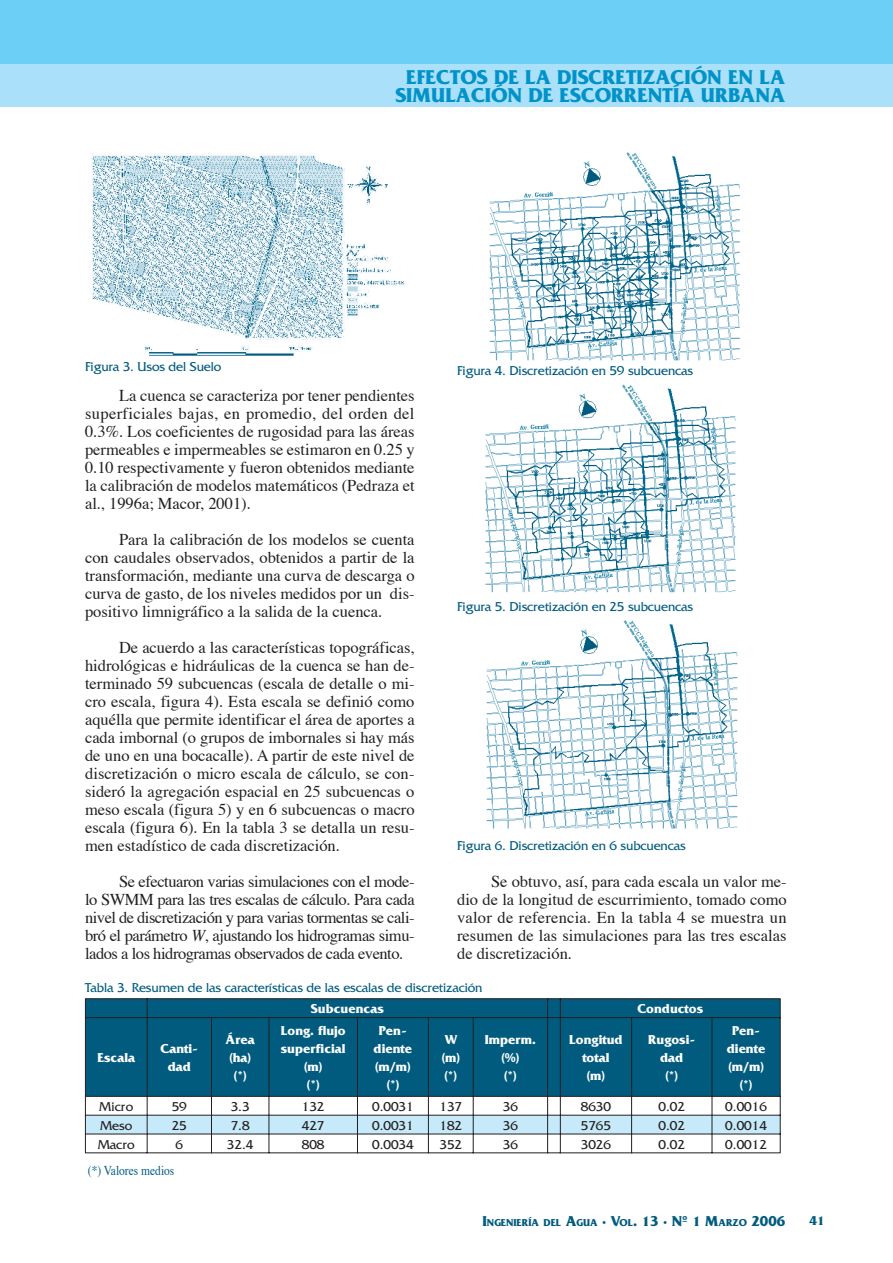
<style>
.page{position:relative;width:893px;height:1263px;background:#fff}
.page>*{position:absolute;margin:0;border:0;box-sizing:border-box;transform-origin:0 0}
.t1{font:700 21px/18px "Friz Quadrata";color:#0092c8;text-align:center}
.t2{font:16.5px/18px "Times";color:#231f20;text-align:justify}
.t3{font:13.5px "Friz Quadrata";letter-spacing:-.01em;color:#005b7f}
.t4{font:700 13.5px/18px "Friz Quadrata";color:#fff;text-align:center}
.t5{font:13.5px "Friz Quadrata";color:#231f20}
.t6{font:13.5px "Times";color:#005b7f;scale:.85 1}
.t7{font:700 13.5px "Friz Quadrata";color:#005b7f}
.t8{font:700 10.5px "Friz Quadrata";color:#005b7f}
.s1{font-style:italic}
.s2{font-size:15px}
</style>
<div class="page">
<div style="left:0;top:0;width:893px;height:106px;background:#aae0f9"></div>
<div style="left:0;top:0;width:893px;height:64px;background:#6bcff6"></div>
<img style="left:92px;top:155px;width:313px;height:201px">
<div style="left:86px;top:999px;width:694px;height:97px;background:#005b7f"></div>
<hr style="left:85px;top:998px;width:62px;height:1px;background:#231f20">
<hr style="left:148px;top:998px;width:63px;height:1px;background:#231f20">
<svg style="left:147px;top:998px;width:1px;height:19px"></svg>
<hr style="left:211px;top:998px;width:58px;height:1px;background:#231f20">
<hr style="left:269px;top:998px;width:88px;height:1px;background:#231f20">
<hr style="left:357px;top:998px;width:71px;height:1px;background:#231f20">
<hr style="left:428px;top:998px;width:45px;height:1px;background:#231f20">
<hr style="left:473px;top:998px;width:74px;height:1px;background:#231f20">
<hr style="left:561px;top:998px;width:71px;height:1px;background:#231f20">
<hr style="left:632px;top:998px;width:80px;height:1px;background:#231f20">
<hr style="left:712px;top:998px;width:69px;height:1px;background:#231f20">
<hr style="left:85px;top:1017px;width:63px;height:1px;background:#231f20">
<svg style="left:85px;top:999px;width:1px;height:18px"></svg>
<hr style="left:85px;top:1018px;width:1px;height:78px;background:#231f20">
<hr style="left:148px;top:1017px;width:63px;height:1px;background:#231f20">
<hr style="left:147px;top:1018px;width:1px;height:78px;background:#231f20">
<hr style="left:212px;top:1017px;width:57px;height:1px;background:#231f20">
<hr style="left:211px;top:1017px;width:1px;height:79px;background:#231f20">
<hr style="left:269px;top:1017px;width:88px;height:1px;background:#231f20">
<hr style="left:269px;top:1017px;width:1px;height:79px;background:#231f20">
<hr style="left:358px;top:1017px;width:70px;height:1px;background:#231f20">
<hr style="left:357px;top:1017px;width:1px;height:79px;background:#231f20">
<hr style="left:429px;top:1017px;width:44px;height:1px;background:#231f20">
<hr style="left:428px;top:1017px;width:1px;height:79px;background:#231f20">
<hr style="left:474px;top:1017px;width:74px;height:1px;background:#231f20">
<hr style="left:473px;top:1017px;width:1px;height:79px;background:#231f20">
<svg style="left:547px;top:998px;width:14px;height:20px"></svg>
<hr style="left:547px;top:1018px;width:1px;height:78px;background:#231f20">
<hr style="left:561px;top:1017px;width:70px;height:1px;background:#231f20">
<hr style="left:560px;top:1018px;width:1px;height:78px;background:#231f20">
<hr style="left:632px;top:1017px;width:80px;height:1px;background:#231f20">
<hr style="left:631px;top:1017px;width:1px;height:79px;background:#231f20">
<hr style="left:712px;top:1017px;width:69px;height:1px;background:#231f20">
<svg style="left:780px;top:999px;width:1px;height:18px"></svg>
<hr style="left:712px;top:1017px;width:1px;height:79px;background:#231f20">
<hr style="left:780px;top:1018px;width:1px;height:78px;background:#231f20">
<svg style="left:85px;top:1096px;width:696px;height:57px"></svg>
<hr style="left:561px;top:1152px;width:70px;height:1px;background:#231f20">
<hr style="left:632px;top:1152px;width:80px;height:1px;background:#231f20">
<hr style="left:712px;top:1152px;width:69px;height:1px;background:#231f20">
<img style="left:489px;top:152px;width:251px;height:209px">
<img style="left:485px;top:384px;width:251px;height:208px">
<img style="left:486px;top:620px;width:252px;height:209px">
<p class="t1" style="left:395px;top:68px;width:391px">EFECTOS DE LA DISCRETIZACIÓN EN LA<br>SIMULACIÓN DE ESCORRENTÍA URBANA</p>
<p class="t3" style="left:85px;top:359px;width:138px">Figura 3. Usos del Suelo</p>
<p class="t2" style="left:85px;top:387px;width:331px;text-indent:34px">La cuenca se caracteriza por tener pendientes superficiales bajas, en promedio, del orden del 0.3%. Los coeficientes de rugosidad para las áreas permeables e impermeables se estimaron en 0.25 y 0.10 respectivamente y fueron obtenidos mediante la calibración de modelos matemáticos (Pedraza et al., 1996a; Macor, 2001).</p>
<p class="t2" style="left:85px;top:531px;width:331px;text-indent:34px">Para la calibración de los modelos se cuenta con caudales observados, obtenidos a partir de la transformación, mediante una curva de descarga o curva de gasto, de los niveles medidos por un dis&shy;positivo limnigráfico a la salida de la cuenca.</p>
<p class="t2" style="left:85px;top:639px;width:331px;text-indent:34px">De acuerdo a las características topográficas, hidrológicas e hidráulicas de la cuenca se han de&shy;terminado 59 subcuencas (escala de detalle o mi&shy;cro escala, figura 4). Esta escala se definió como aquélla que permite identificar el área de aportes a cada imbornal (o grupos de imbornales si hay más de uno en una bocacalle). A partir de este nivel de discretización o micro escala de cálculo, se con&shy;sideró la agregación espacial en 25 subcuencas o meso escala (figura 5) y en 6 subcuencas o macro escala (figura 6). En la tabla 3 se detalla un resu&shy;men estadístico de cada discretización.</p>
<p class="t2" style="left:85px;top:873px;width:331px;text-indent:34px">Se efectuaron varias simulaciones con el mode&shy;lo SWMM para las tres escalas de cálculo. Para cada nivel de discretización y para varias tormentas se cali&shy;bró el parámetro <span class="s1">W</span>, ajustando los hidrogramas simu&shy;lados a los hidrogramas observados de cada evento.</p>
<p class="t3" style="left:457px;top:363px;width:238px">Figura 4. Discretización en 59 subcuencas</p>
<p class="t3" style="left:457px;top:599px;width:238px">Figura 5. Discretización en 25 subcuencas</p>
<p class="t3" style="left:457px;top:838px;width:230px">Figura 6. Discretización en 6 subcuencas</p>
<p class="t2" style="left:457px;top:873px;width:331px;text-indent:34px">Se obtuvo, así, para cada escala un valor me&shy;dio de la longitud de escurrimiento, tomado como valor de referencia. En la tabla 4 se muestra un resumen de las simulaciones para las tres escalas de discretización.</p>
<p class="t3" style="left:85px;top:980px;width:399px">Tabla 3. Resumen de las características de las escalas de discretización</p>
<p class="t4" style="left:311px;top:1000px;width:74px">Subcuencas</p>
<p class="t4" style="left:637px;top:1000px;width:67px">Conductos</p>
<p class="t4" style="left:97px;top:1049px;width:39px">Escala</p>
<p class="t4" style="left:160px;top:1040px;width:39px">Canti&shy;dad</p>
<p class="t4" style="left:226px;top:1031px;width:31px">Área (ha) (*)</p>
<p class="t4" style="left:281px;top:1022px;width:66px">Long. flujo superficial (m)<br>(*)</p>
<p class="t4" style="left:374px;top:1022px;width:40px">Pen&shy;diente (m/m) (*)</p>
<p class="t4" style="left:441px;top:1031px;width:20px;text-align:left">W (m) (*)</p>
<p class="t4" style="left:485px;top:1031px;width:53px">Imperm. (%)<br>(*)</p>
<p class="t4" style="left:569px;top:1031px;width:55px">Longitud total<br>(m)</p>
<p class="t4" style="left:648px;top:1031px;width:49px">Rugosi&shy;dad<br>(*)</p>
<p class="t4" style="left:727px;top:1022px;width:40px">Pen&shy;diente (m/m) (*)</p>
<p class="t5" style="left:99px;top:1099px;width:35px">Micro</p>
<p class="t5" style="left:172px;top:1099px;width:17px">59</p>
<p class="t5" style="left:231px;top:1099px;width:20px">3.3</p>
<p class="t5" style="left:302px;top:1099px;width:24px">132</p>
<p class="t5" style="left:372px;top:1099px;width:43px">0.0031</p>
<p class="t5" style="left:439px;top:1099px;width:24px">137</p>
<p class="t5" style="left:503px;top:1099px;width:17px">36</p>
<p class="t5" style="left:581px;top:1099px;width:32px">8630</p>
<p class="t5" style="left:659px;top:1099px;width:28px">0.02</p>
<p class="t5" style="left:725px;top:1099px;width:43px">0.0016</p>
<p class="t5" style="left:100px;top:1118px;width:34px">Meso</p>
<p class="t5" style="left:172px;top:1118px;width:17px">25</p>
<p class="t5" style="left:231px;top:1118px;width:20px">7.8</p>
<p class="t5" style="left:302px;top:1118px;width:24px">427</p>
<p class="t5" style="left:372px;top:1118px;width:43px">0.0031</p>
<p class="t5" style="left:439px;top:1118px;width:24px">182</p>
<p class="t5" style="left:503px;top:1118px;width:17px">36</p>
<p class="t5" style="left:581px;top:1118px;width:32px">5765</p>
<p class="t5" style="left:659px;top:1118px;width:28px">0.02</p>
<p class="t5" style="left:725px;top:1118px;width:43px">0.0014</p>
<p class="t5" style="left:98px;top:1137px;width:39px">Macro</p>
<p class="t5" style="left:176px;top:1137px;width:9px">6</p>
<p class="t5" style="left:227px;top:1137px;width:28px">32.4</p>
<p class="t5" style="left:302px;top:1137px;width:24px">808</p>
<p class="t5" style="left:372px;top:1137px;width:43px">0.0034</p>
<p class="t5" style="left:439px;top:1137px;width:24px">352</p>
<p class="t5" style="left:503px;top:1137px;width:17px">36</p>
<p class="t5" style="left:581px;top:1137px;width:32px">3026</p>
<p class="t5" style="left:659px;top:1137px;width:28px">0.02</p>
<p class="t5" style="left:725px;top:1137px;width:43px">0.0012</p>
<p class="t6" style="left:88px;top:1162px;width:103px">(*) Valores medios</p>
<p class="t8" style="left:482px;top:1216px;width:304px"><span class="s2">I</span>NGENIERÍA DEL <span class="s2">A</span>GUA <span class="s2">· V</span>OL<span class="s2">. 13 · Nº 1 M</span>ARZO <span class="s2">2006</span></p>
<p class="t7" style="left:809px;top:1213px;width:17px">41</p>
</div>
